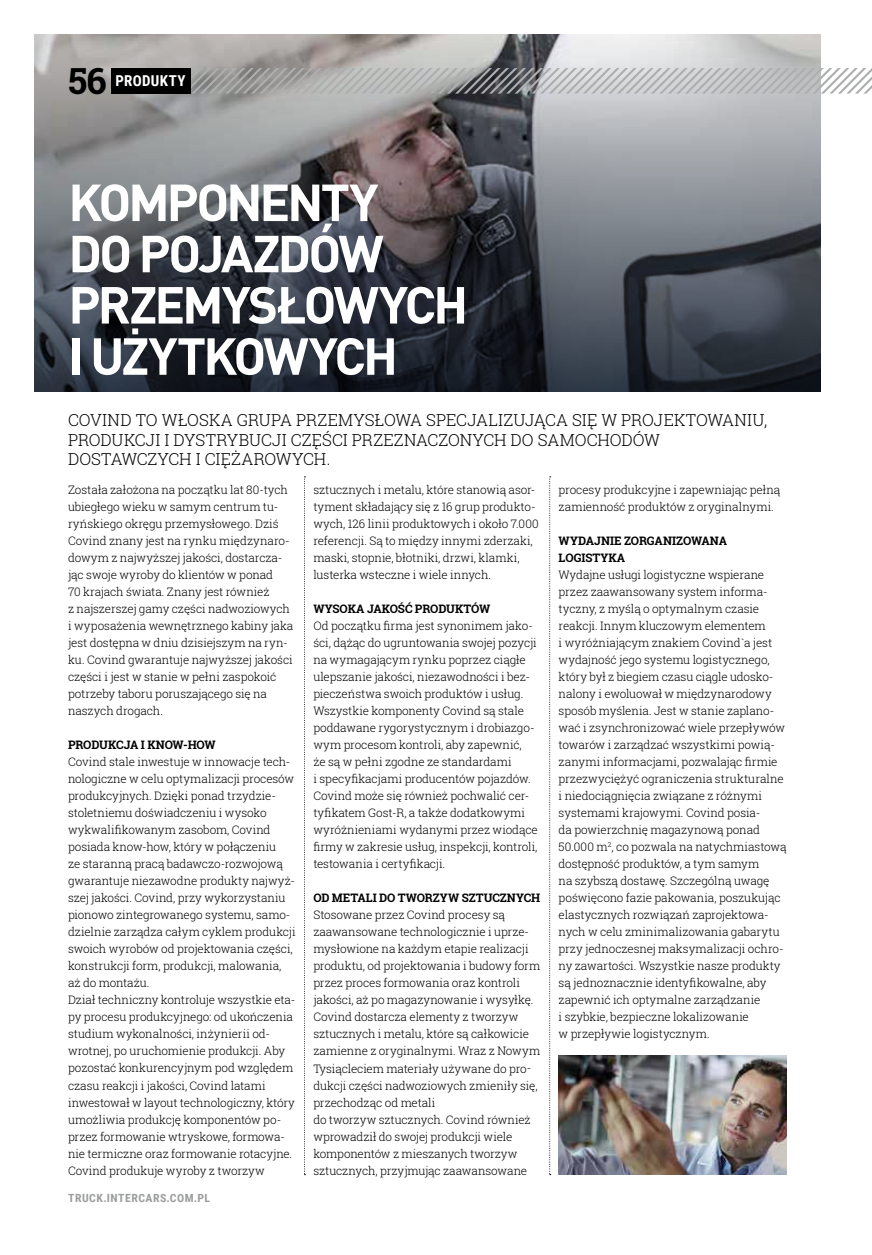
<style>
.page{position:relative;width:872px;height:1255px;background:#fff}
.page>*{position:absolute;margin:0;border:0;box-sizing:border-box;transform-origin:0 0}
.t1{font:700 51.15px/51.2px "DIN Pro";letter-spacing:-.06em;color:#fff}
.t2{font:700 36px "Roboto Slab";color:#000}
.t3{font:300 16.5px/19.5px "Roboto Slab";color:#000}
.t4{font:700 15px "Roboto Condensed";letter-spacing:.015em;color:#fff}
.t5{font:300 11.7px/17px "Roboto Slab";letter-spacing:-.01em;color:#000}
.t6{font:700 11.7px/17px "Roboto Slab";letter-spacing:-.005em;color:#000}
.t7{font:700 11.25px "Roboto Condensed";letter-spacing:.04em;color:#9c9d9d;scale:1.05 1}
</style>
<div class="page">
<svg style="left:34px;top:34px;width:787px;height:358px;background:#62656a"></svg>
<svg style="left:190px;top:68px;width:682px;height:26px;background:#b1b1b2"></svg>
<div style="left:111px;top:68px;width:79px;height:26px;background:#000"></div>
<svg style="left:304px;top:476px;width:1px;height:699px"></svg>
<svg style="left:549px;top:476px;width:2px;height:699px"></svg>
<img style="left:558px;top:1055px;width:229px;height:119px">
<h2 class="t2" style="left:68px;top:56px;width:40px">56</h2>
<p class="t4" style="left:115px;top:70px;width:72px">PRODUKTY</p>
<h1 class="t1" style="left:68px;top:171px;width:401px">KOMPONENTY<br>DO POJAZDÓW<br>PRZEMYSŁOWYCH<br>I UŻYTKOWYCH</h1>
<h3 class="t3" style="left:68px;top:410px;width:700px">COVIND TO WŁOSKA GRUPA PRZEMYSŁOWA SPECJALIZUJĄCA SIĘ W PROJEKTOWANIU,<br>PRODUKCJI I DYSTRYBUCJI CZĘŚCI PRZEZNACZONYCH DO SAMOCHODÓW<br>DOSTAWCZYCH I CIĘŻAROWYCH.</h3>
<p class="t5" style="left:68px;top:481px;width:227px">Została założona na początku lat 80-tych ubiegłego wieku w samym centrum tu&shy;ryńskiego okręgu przemysłowego. Dziś Covind znany jest na rynku międzynaro&shy;dowym z najwyższej jakości, dostarcza&shy;jąc swoje wyroby do klientów w ponad<br>70 krajach świata. Znany jest również<br>z najszerszej gamy części nadwoziowych i wyposażenia wewnętrznego kabiny jaka jest dostępna w dniu dzisiejszym na ryn&shy;ku. Covind gwarantuje najwyższej jakości części i jest w stanie w pełni zaspokoić potrzeby taboru poruszającego się na naszych drogach.</p>
<p class="t6" style="left:68px;top:736px;width:149px">PRODUKCJA I KNOW-HOW</p>
<p class="t5" style="left:68px;top:753px;width:229px">Covind stale inwestuje w innowacje tech&shy;nologiczne w celu optymalizacji procesów produkcyjnych. Dzięki ponad trzydzie&shy;stoletniemu doświadczeniu i wysoko wykwalifikowanym zasobom, Covind posiada know-how, który w połączeniu<br>ze staranną pracą badawczo-rozwojową gwarantuje niezawodne produkty najwyż&shy;szej jakości. Covind, przy wykorzystaniu pionowo zintegrowanego systemu, samo&shy;dzielnie zarządza całym cyklem produkcji swoich wyrobów od projektowania części, konstrukcji form, produkcji, malowania, aż do montażu.<br>Dział techniczny kontroluje wszystkie eta&shy;py procesu produkcyjnego: od ukończenia studium wykonalności, inżynierii od&shy;wrotnej, po uruchomienie produkcji. Aby pozostać konkurencyjnym pod względem czasu reakcji i jakości, Covind latami inwestował w layout technologiczny, który umożliwia produkcję komponentów po&shy;przez formowanie wtryskowe, formowa&shy;nie termiczne oraz formowanie rotacyjne.<br>Covind produkuje wyroby z tworzyw</p>
<p class="t7" style="left:68px;top:1189px;width:137px">TRUCK.INTERCARS.COM.PL</p>
<p class="t5" style="left:313px;top:481px;width:227px">sztucznych i metalu, które stanowią asor&shy;tyment składający się z 16 grup produkto&shy;wych, 126 linii produktowych i około 7.000 referencji. Są to między innymi zderzaki, maski, stopnie, błotniki, drzwi, klamki, lusterka wsteczne i wiele innych.</p>
<p class="t6" style="left:313px;top:600px;width:178px">WYSOKA JAKOŚĆ PRODUKTÓW</p>
<p class="t5" style="left:313px;top:617px;width:226px">Od początku firma jest synonimem jako&shy;ści, dążąc do ugruntowania swojej pozycji na wymagającym rynku poprzez ciągłe ulepszanie jakości, niezawodności i bez&shy;pieczeństwa swoich produktów i usług.<br>Wszystkie komponenty Covind są stale poddawane rygorystycznym i drobiazgo&shy;wym procesom kontroli, aby zapewnić,<br>że są w pełni zgodne ze standardami<br>i specyfikacjami producentów pojazdów.<br>Covind może się również pochwalić cer&shy;tyfikatem Gost-R, a także dodatkowymi wyróżnieniami wydanymi przez wiodące firmy w zakresie usług, inspekcji, kontroli, testowania i certyfikacji.</p>
<p class="t6" style="left:313px;top:889px;width:228px">OD METALI DO TWORZYW SZTUCZNYCH</p>
<p class="t5" style="left:313px;top:906px;width:228px">Stosowane przez Covind procesy są zaawansowane technologicznie i uprze&shy;mysłowione na każdym etapie realizacji produktu, od projektowania i budowy form przez proces formowania oraz kontroli jakości, aż po magazynowanie i wysyłkę.<br>Covind dostarcza elementy z tworzyw sztucznych i metalu, które są całkowicie zamienne z oryginalnymi. Wraz z Nowym Tysiącleciem materiały używane do pro&shy;dukcji części nadwoziowych zmieniły się, przechodząc od metali<br>do tworzyw sztucznych. Covind również wprowadził do swojej produkcji wiele komponentów z mieszanych tworzyw sztucznych, przyjmując zaawansowane</p>
<p class="t5" style="left:558px;top:481px;width:223px">procesy produkcyjne i zapewniając pełną zamienność produktów z oryginalnymi.</p>
<p class="t6" style="left:558px;top:532px;width:170px">WYDAJNIE ZORGANIZOWANA<br>LOGISTYKA</p>
<p class="t5" style="left:558px;top:566px;width:229px">Wydajne usługi logistyczne wspierane przez zaawansowany system informa&shy;tyczny, z myślą o optymalnym czasie reakcji. Innym kluczowym elementem<br>i wyróżniającym znakiem Covind`a jest wydajność jego systemu logistycznego, który był z biegiem czasu ciągle udosko&shy;nalony i ewoluował w międzynarodowy sposób myślenia. Jest w stanie zaplano&shy;wać i zsynchronizować wiele przepływów towarów i zarządzać wszystkimi powią&shy;zanymi informacjami, pozwalając firmie przezwyciężyć ograniczenia strukturalne i niedociągnięcia związane z różnymi systemami krajowymi. Covind posia-<br>da powierzchnię magazynową ponad 50.000 m<sup>2</sup>, co pozwala na natychmiastową dostępność produktów, a tym samym<br>na szybszą dostawę. Szczególną uwagę poświęcono fazie pakowania, poszukując elastycznych rozwiązań zaprojektowa&shy;nych w celu zminimalizowania gabarytu przy jednoczesnej maksymalizacji ochro&shy;ny zawartości. Wszystkie nasze produkty są jednoznacznie identyfikowalne, aby zapewnić ich optymalne zarządzanie<br>i szybkie, bezpieczne lokalizowanie<br>w przepływie logistycznym.</p>
</div>
